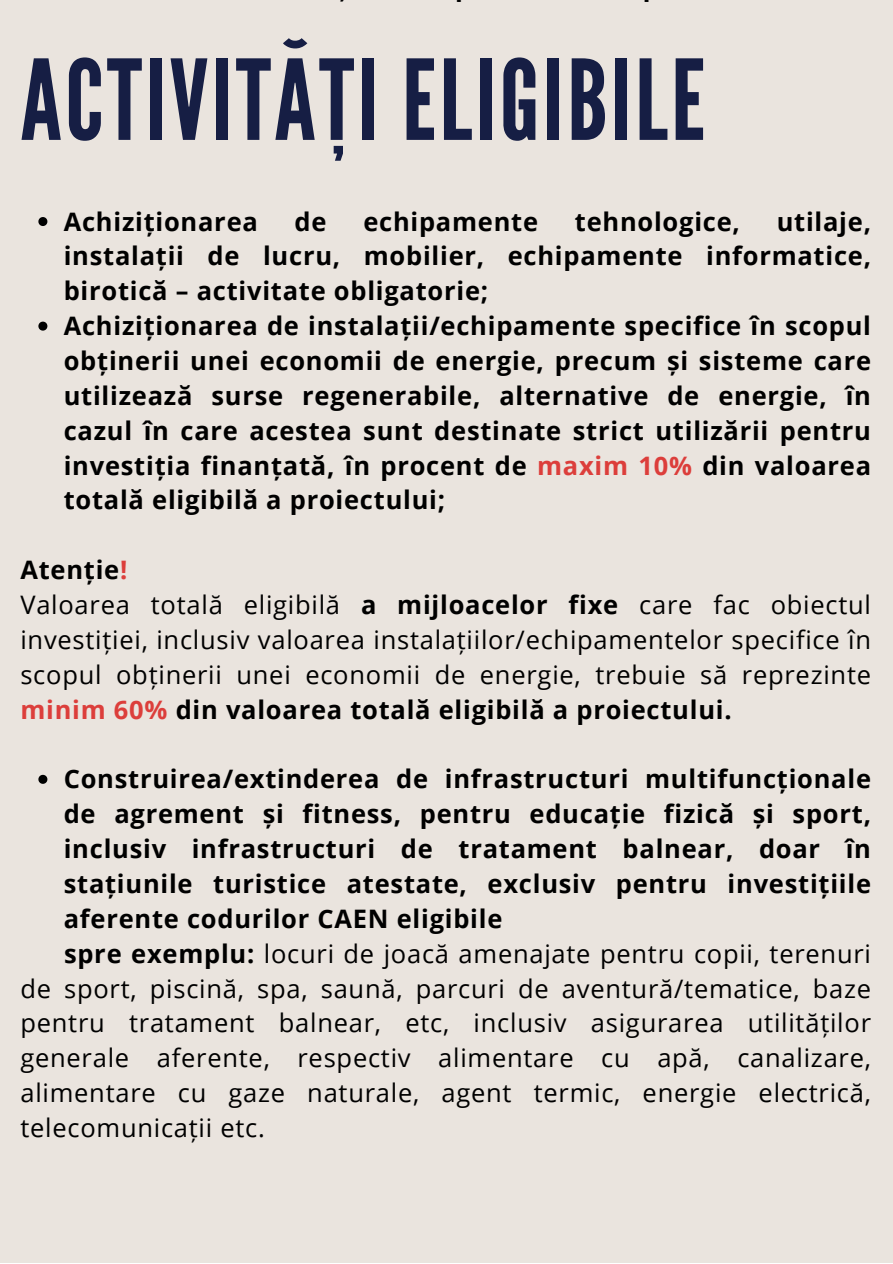
<style>
.page{position:relative;width:893px;height:1264px;background:#fff}
.page>*{position:absolute;margin:0;border:0;box-sizing:border-box;transform-origin:0 0}
.t1{font:110.85px "League Gothic";letter-spacing:.03em;color:#161e44}
.t2{font:700 25.5px/34.8px "Open Sans";letter-spacing:.03em;color:#000;text-align:justify}
.t3{font:25.5px/34.8px "Open Sans";letter-spacing:.03em;color:#000;text-align:justify}
.s1{color:#dc3e3b}
.s2{font-weight:700}
.s3{font-weight:700;color:#dc3e3b}
</style>
<div class="page">
<div style="left:0;top:0;width:892px;height:1262px;background:#eae4de"></div>
<svg style="left:38px;top:217px;width:9px;height:9px"></svg>
<svg style="left:38px;top:321px;width:9px;height:9px"></svg>
<svg style="left:38px;top:774px;width:9px;height:9px"></svg>
<p class="t1" style="left:20px;top:36px;width:686px">ACTIVITĂȚI ELIGIBILE</p>
<p class="t2" style="left:64px;top:203px;width:196px">Achiziționarea</p>
<p class="t2" style="left:294px;top:203px;width:33px">de</p>
<p class="t2" style="left:363px;top:203px;width:176px">echipamente</p>
<p class="t2" style="left:575px;top:203px;width:166px">tehnologice,</p>
<p class="t2" style="left:64px;top:203px;width:808px;text-indent:713px">utilaje, instalații de lucru, mobilier, echipamente informatice, birotică – activitate obligatorie;</p>
<p class="t2" style="left:64px;top:308px;width:808px">Achiziționarea de instalații/echipamente specifice în scopul obținerii unei economii de energie, precum și sisteme care utilizează surse regenerabile, alternative de energie, în cazul în care acestea sunt destinate strict utilizării pentru investiția finanțată, în procent de <span class="s1">maxim 10%</span> din valoarea totală eligibilă a proiectului;</p>
<p class="t2" style="left:20px;top:552px;width:108px">Atenție<span class="s1">!</span></p>
<p class="t3" style="left:20px;top:586px;width:852px">Valoarea totală eligibilă <span class="s2">a mijloacelor fixe</span> care fac obiectul investiției, inclusiv valoarea instalațiilor/echipamentelor specifice în scopul obținerii unei economii de energie, trebuie să reprezinte <span class="s3">minim 60%</span> <span class="s2">din valoarea totală eligibilă a proiectului.</span></p>
<p class="t2" style="left:64px;top:761px;width:808px">Construirea/extinderea de infrastructuri multifuncționale de agrement și fitness, pentru educație fizică și sport, inclusiv infrastructuri de tratament balnear, doar în stațiunile turistice atestate, exclusiv pentru investițiile aferente codurilor CAEN eligibile</p>
<p class="t3" style="left:20px;top:935px;width:852px;text-indent:44px"><span class="s2">spre exemplu:</span> locuri de joacă amenajate pentru copii, terenuri de sport, piscină, spa, saună, parcuri de aventură/tematice, baze pentru tratament balnear, etc, inclusiv asigurarea utilităților generale aferente, respectiv alimentare cu apă, canalizare, alimentare cu gaze naturale, agent termic, energie electrică, telecomunicații etc.</p>
</div>
